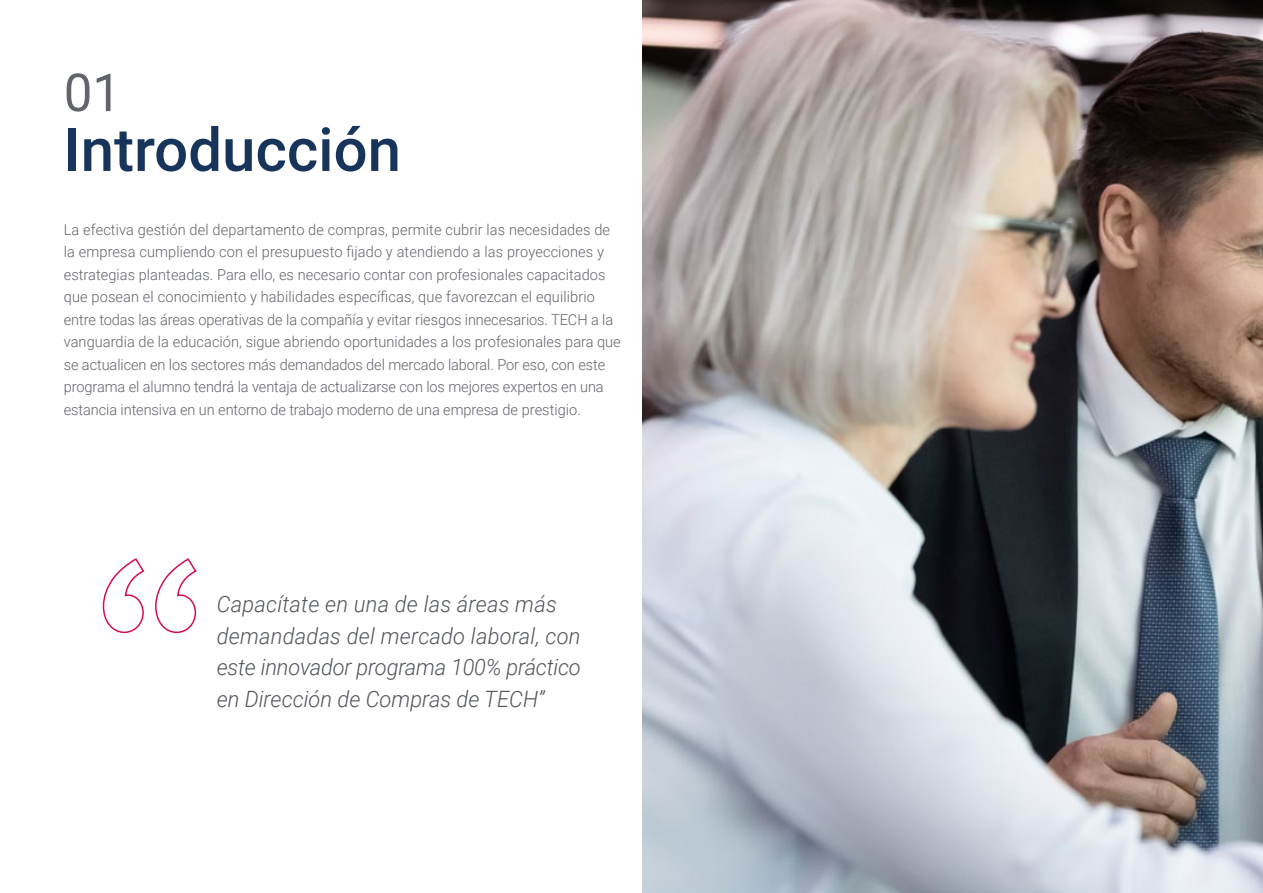
<style>
.page{position:relative;width:1263px;height:893px;background:#fff}
.page>*{position:absolute;margin:0;border:0;box-sizing:border-box;transform-origin:0 0}
.t1{font:500 60px "Roboto";color:#17355b}
.t2{font:52.5px "Roboto";color:#61646a}
.t3{font:italic 300 22.5px/31.5px "Roboto";color:#52555b}
.t4{font:300 15px/22.5px "Roboto";letter-spacing:.005em;color:#61646a}
</style>
<div class="page">
<img style="left:642px;top:0;width:621px;height:893px">
<svg style="left:102px;top:558px;width:95px;height:76px"></svg>
<h2 class="t2" style="left:64px;top:56px;width:59px">01</h2>
<h1 class="t1" style="left:64px;top:108px;width:339px">Introducción</h1>
<p class="t4" style="left:64px;top:217px;width:558px">La efectiva gestión del departamento de compras, permite cubrir las necesidades de la empresa cumpliendo con el presupuesto fijado y atendiendo a las proyecciones y estrategias planteadas. Para ello, es necesario contar con profesionales capacitados que posean el conocimiento y habilidades específicas, que favorezcan el equilibrio entre todas las áreas operativas de la compañía y evitar riesgos innecesarios. TECH a la vanguardia de la educación, sigue abriendo oportunidades a los profesionales para que se actualicen en los sectores más demandados del mercado laboral. Por eso, con este programa el alumno tendrá la ventaja de actualizarse con los mejores expertos en una estancia intensiva en un entorno de trabajo moderno de una empresa de prestigio.</p>
<h3 class="t3" style="left:217px;top:588px;width:365px">Capacítate en una de las áreas más demandadas del mercado laboral, con este innovador programa 100% práctico en Dirección de Compras de TECH”</h3>
</div>
